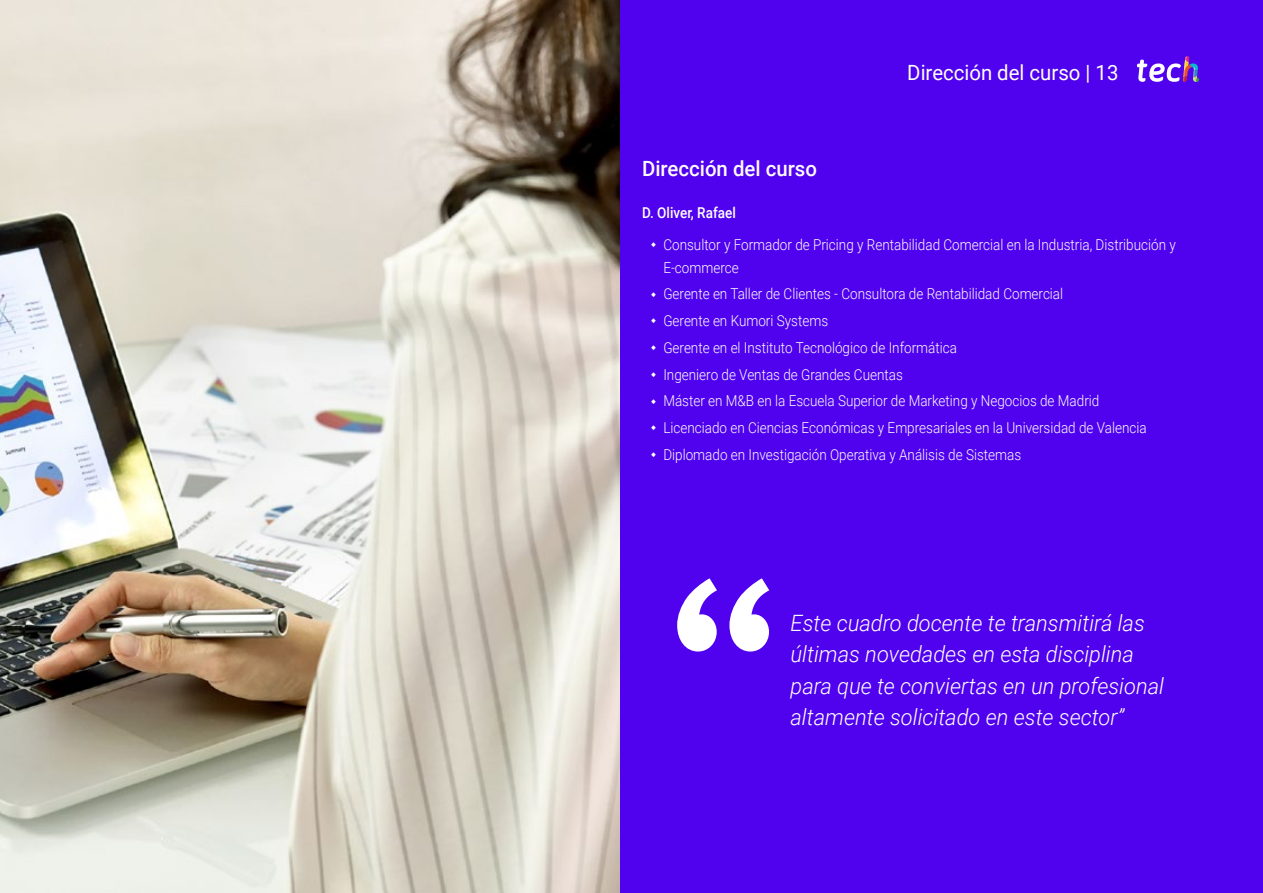
<style>
.page{position:relative;width:1263px;height:893px;background:#fff}
.page>*{position:absolute;margin:0;border:0;box-sizing:border-box;transform-origin:0 0}
.t1{font:italic 300 22.5px/31.5px "Roboto";color:#fff}
.t2{font:21px "Roboto";color:#fff}
.t3{font:500 21px "Roboto";color:#fffbff}
.t4{font:300 15px/26.7px "Roboto";color:#fff;scale:.9 1}
.t5{font:500 15px "Roboto";color:#fff;scale:.9 1}
</style>
<div class="page">
<img style="left:0;top:0;width:621px;height:893px">
<div style="left:621px;top:0;width:642px;height:893px;background:#5002ee"></div>
<svg style="left:1137px;top:56px;width:62px;height:26px"></svg>
<svg style="left:677px;top:578px;width:92px;height:73px"></svg>
<h2 class="t3" style="left:642px;top:154px;width:176px">Dirección del curso</h2>
<h2 class="t2" style="left:907px;top:57px;width:213px">Dirección del curso | 13</h2>
<p class="t5" style="left:642px;top:202px;width:106px">D. Oliver, Rafael</p>
<p class="t4" style="left:663px;top:233px;width:571px;line-height:22.5px">Consultor y Formador de Pricing y Rentabilidad Comercial en la Industria, Distribución y<br>E-commerce</p>
<p class="t4" style="left:663px;top:280px;width:538px">Gerente en Taller de Clientes - Consultora de Rentabilidad Comercial<br>Gerente en Kumori Systems<br>Gerente en el Instituto Tecnológico de Informática<br>Ingeniero de Ventas de Grandes Cuentas<br>Máster en M&amp;B en la Escuela Superior de Marketing y Negocios de Madrid Licenciado en Ciencias Económicas y Empresariales en la Universidad de Valencia Diplomado en Investigación Operativa y Análisis de Sistemas</p>
<h1 class="t1" style="left:790px;top:606px;width:375px">Este cuadro docente te transmitirá las últimas novedades en esta disciplina para que te conviertas en un profesional altamente solicitado en este sector”</h1>
</div>
